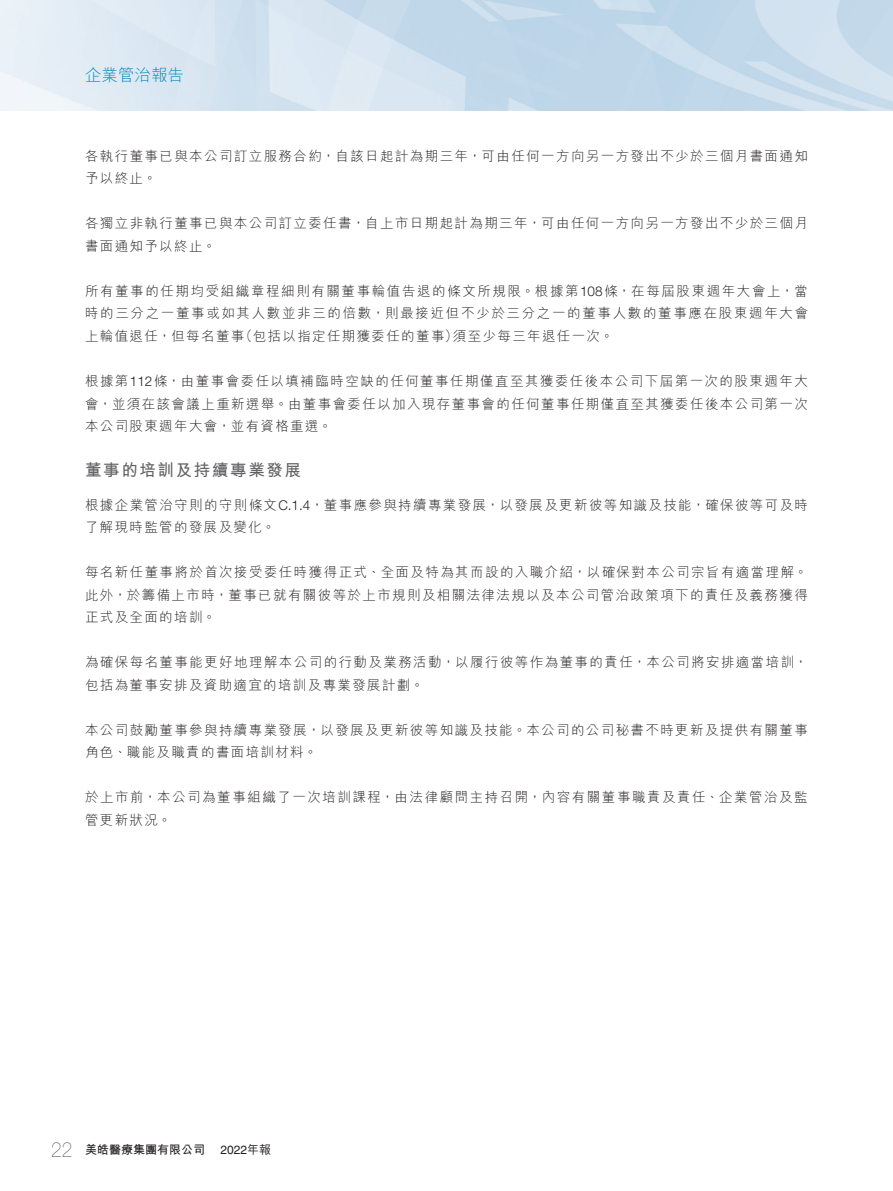
<style>
.page{position:relative;width:893px;height:1191px;background:#fff}
.page>*{position:absolute;margin:0;border:0;box-sizing:border-box;transform-origin:0 0}
.t1{font:700 16.5px "M Hei HK";letter-spacing:.1em;color:#636366}
.t2{font:300 16.5px "M Hei HK";color:#0089bb}
.t3{font:300 13.5px/22.5px "M Hei HK";letter-spacing:.105em;color:#231f20}
.t4{font:700 12px "M Hei HK";color:#231f20}
.t5{font:12px "Helvetica LT Std";color:#231f20}
.s1{font-family:"Helvetica Neue LT Std"}
.s2{font-family:"Helvetica Neue LT Std";font-weight:200;font-size:21px}
.s3{font-family:"M Hei HK";font-weight:500}
</style>
<div class="page">
<img style="left:0;top:0;width:893px;height:111px">
<p class="t2" style="left:85px;top:66px;width:100px">企業管治報告</p>
<p class="t3" style="left:85px;top:144px;width:724px">各執行董事已與本公司訂立服務合約，自該日起計為期三年，可由任何一方向另一方發出不少於三個月書面通知予以終止。</p>
<p class="t3" style="left:85px;top:212px;width:724px">各獨立非執行董事已與本公司訂立委任書，自上市日期起計為期三年，可由任何一方向另一方發出不少於三個月書面通知予以終止。</p>
<p class="t3" style="left:85px;top:279px;width:725px;text-align:justify">所有董事的任期均受組織章程細則有關董事輪值告退的條文所規限。根據第<span class="s1">108</span>條，在每屆股東週年大會上，當時的三分之一董事或如其人數並非三的倍數，則最接近但不少於三分之一的董事人數的董事應在股東週年大會上輪值退任，但每名董事（包括以指定任期獲委任的董事）須至少每三年退任一次。</p>
<p class="t3" style="left:85px;top:369px;width:724px;text-align:justify">根據第<span class="s1">112</span>條，由董事會委任以填補臨時空缺的任何董事任期僅直至其獲委任後本公司下屆第一次的股東週年大會，並須在該會議上重新選舉。由董事會委任以加入現存董事會的任何董事任期僅直至其獲委任後本公司第一次本公司股東週年大會，並有資格重選。</p>
<p class="t1" style="left:85px;top:457px;width:218px">董事的培訓及持續專業發展</p>
<p class="t3" style="left:85px;top:493px;width:724px">根據企業管治守則的守則條文<span class="s1">C.1.4</span>，董事應參與持續專業發展，以發展及更新彼等知識及技能，確保彼等可及時了解現時監管的發展及變化。</p>
<p class="t3" style="left:85px;top:561px;width:724px;text-align:justify">每名新任董事將於首次接受委任時獲得正式、全面及特為其而設的入職介紹，以確保對本公司宗旨有適當理解。此外，於籌備上市時，董事已就有關彼等於上市規則及相關法律法規以及本公司管治政策項下的責任及義務獲得正式及全面的培訓。</p>
<p class="t3" style="left:85px;top:651px;width:724px">為確保每名董事能更好地理解本公司的行動及業務活動，以履行彼等作為董事的責任，本公司將安排適當培訓，包括為董事安排及資助適宜的培訓及專業發展計劃。</p>
<p class="t3" style="left:85px;top:718px;width:724px">本公司鼓勵董事參與持續專業發展，以發展及更新彼等知識及技能。本公司的公司秘書不時更新及提供有關董事角色、職能及職責的書面培訓材料。</p>
<p class="t3" style="left:85px;top:786px;width:724px">於上市前，本公司為董事組織了一次培訓課程，由法律顧問主持召開，內容有關董事職責及責任、企業管治及監管更新狀況。</p>
<p class="t4" style="left:51px;top:1141px;width:155px"><span class="s2">22</span> 美皓醫療集團有限公司</p>
<p class="t5" style="left:220px;top:1143px;width:52px">2022<span class="s3">年報</span></p>
</div>
